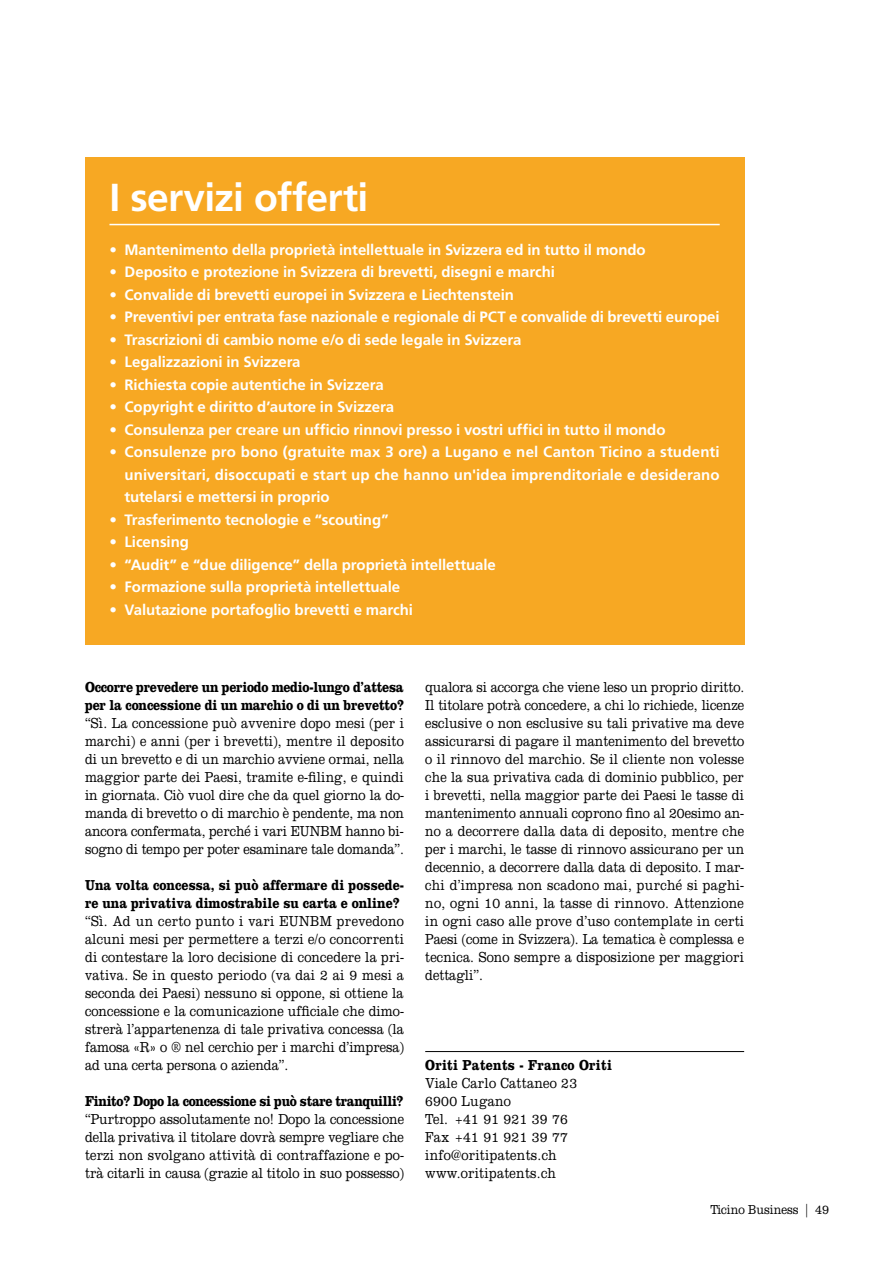
<style>
.page{position:relative;width:893px;height:1263px;background:#fff}
.page>*{position:absolute;margin:0;border:0;box-sizing:border-box;transform-origin:0 0}
.t1{font:700 39px "Frutiger LT Std";letter-spacing:-.015em;color:#fff}
.t2{font:300 15px/18px "Clarendon LT Std";color:#000;text-align:justify;scale:.85 1}
.t3{font:700 15px/22.5px "Frutiger LT Std";letter-spacing:-.005em;color:#fff;text-align:justify}
.t4{font:700 15px/18px "Clarendon LT Std";letter-spacing:-.01em;color:#000;scale:.85 1}
.t5{font:300 15px/18px "Clarendon LT Std";letter-spacing:.02em;color:#000;scale:.85 1}
.t6{font:700 15px "Clarendon LT Std";letter-spacing:.02em;color:#000;scale:.85 1}
.t7{font:300 13.5px "Clarendon LT Std";color:#000;scale:.85 1}
</style>
<div class="page">
<div style="left:85px;top:157px;width:659px;height:487px;background:#f7a823"></div>
<hr style="left:109px;top:224px;width:611px;height:1px;background:#fff">
<hr style="left:425px;top:1051px;width:319px;height:1px;background:#000">
<h1 class="t1" style="left:109px;top:175px;width:260px">I servizi offerti</h1>
<p class="t3" style="left:109px;top:239px;width:538px">• Mantenimento della proprietà intellettuale in Svizzera ed in tutto il mondo</p>
<p class="t3" style="left:109px;top:261px;width:447px">• Deposito e protezione in Svizzera di brevetti, disegni e marchi</p>
<p class="t3" style="left:109px;top:284px;width:406px">• Convalide di brevetti europei in Svizzera e Liechtenstein</p>
<p class="t3" style="left:109px;top:306px;width:612px">• Preventivi per entrata fase nazionale e regionale di PCT e convalide di brevetti europei</p>
<p class="t3" style="left:109px;top:329px;width:413px">• Trascrizioni di cambio nome e/o di sede legale in Svizzera</p>
<p class="t3" style="left:109px;top:351px;width:193px">• Legalizzazioni in Svizzera</p>
<p class="t3" style="left:109px;top:374px;width:276px">• Richiesta copie autentiche in Svizzera</p>
<p class="t3" style="left:109px;top:396px;width:286px">• Copyright e diritto d’autore in Svizzera</p>
<p class="t3" style="left:109px;top:419px;width:557px">• Consulenza per creare un ufficio rinnovi presso i vostri uffici in tutto il mondo</p>
<p class="t3" style="left:124px;top:441px;width:597px;text-indent:-15px">• Consulenze pro bono (gratuite max 3 ore) a Lugano e nel Canton Ticino a studenti universitari, disoccupati e start up che hanno un'idea imprenditoriale e desiderano tutelarsi e mettersi in proprio</p>
<p class="t3" style="left:109px;top:509px;width:281px">• Trasferimento tecnologie e “scouting”</p>
<p class="t3" style="left:109px;top:531px;width:81px">• Licensing</p>
<p class="t3" style="left:109px;top:554px;width:388px">• “Audit” e “due diligence” della proprietà intellettuale</p>
<p class="t3" style="left:109px;top:576px;width:292px">• Formazione sulla proprietà intellettuale</p>
<p class="t3" style="left:109px;top:599px;width:305px">• Valutazione portafoglio brevetti e marchi</p>
<p class="t4" style="left:85px;top:677px;width:377px">Occorre prevedere un periodo medio-lungo d’attesa per la concessione di un marchio o di un brevetto?</p>
<p class="t2" style="left:85px;top:714px;width:377px">“Sì. La concessione può avvenire dopo mesi (per i marchi) e anni (per i brevetti), mentre il deposito di un brevetto e di un marchio avviene ormai, nella maggior parte dei Paesi, tramite e-filing, e quindi in giornata. Ciò vuol dire che da quel giorno la do&shy;manda di brevetto o di marchio è pendente, ma non ancora confermata, perché i vari EUNBM hanno bi&shy;sogno di tempo per poter esaminare tale domanda”.</p>
<p class="t4" style="left:85px;top:875px;width:377px">Una volta concessa, si può affermare di possede&shy;re una privativa dimostrabile su carta e online?</p>
<p class="t2" style="left:85px;top:912px;width:377px">“Sì. Ad un certo punto i vari EUNBM prevedono alcuni mesi per permettere a terzi e/o concorrenti di contestare la loro decisione di concedere la pri&shy;vativa. Se in questo periodo (va dai 2 ai 9 mesi a seconda dei Paesi) nessuno si oppone, si ottiene la concessione e la comunicazione ufficiale che dimo&shy;strerà l’appartenenza di tale privativa concessa (la famosa «R» o ® nel cerchio per i marchi d’impresa) ad una certa persona o azienda”.</p>
<p class="t4" style="left:85px;top:1091px;width:376px">Finito? Dopo la concessione si può stare tranquilli?</p>
<p class="t2" style="left:85px;top:1110px;width:377px">“Purtroppo assolutamente no! Dopo la concessione della privativa il titolare dovrà sempre vegliare che terzi non svolgano attività di contraffazione e po&shy;trà citarli in causa (grazie al titolo in suo possesso)</p>
<p class="t2" style="left:425px;top:678px;width:377px">qualora si accorga che viene leso un proprio diritto.<br>Il titolare potrà concedere, a chi lo richiede, licenze esclusive o non esclusive su tali privative ma deve assicurarsi di pagare il mantenimento del brevetto o il rinnovo del marchio. Se il cliente non volesse che la sua privativa cada di dominio pubblico, per i brevetti, nella maggior parte dei Paesi le tasse di mantenimento annuali coprono fino al 20esimo an&shy;no a decorrere dalla data di deposito, mentre che per i marchi, le tasse di rinnovo assicurano per un decennio, a decorrere dalla data di deposito. I mar&shy;chi d’impresa non scadono mai, purché si paghi&shy;no, ogni 10 anni, la tasse di rinnovo. Attenzione in ogni caso alle prove d’uso contemplate in certi Paesi (come in Svizzera). La tematica è complessa e tecnica. Sono sempre a disposizione per maggiori dettagli”.</p>
<p class="t6" style="left:425px;top:1056px;width:221px">Oriti Patents - Franco Oriti</p>
<p class="t5" style="left:425px;top:1074px;width:180px">Viale Carlo Cattaneo 23<br>6900 Lugano<br>Tel. +41 91 921 39 76<br>Fax +41 91 921 39 77 info@oritipatents.ch www.oritipatents.ch</p>
<p class="t7" style="left:710px;top:1201px;width:141px">Ticino Business | 49</p>
</div>
